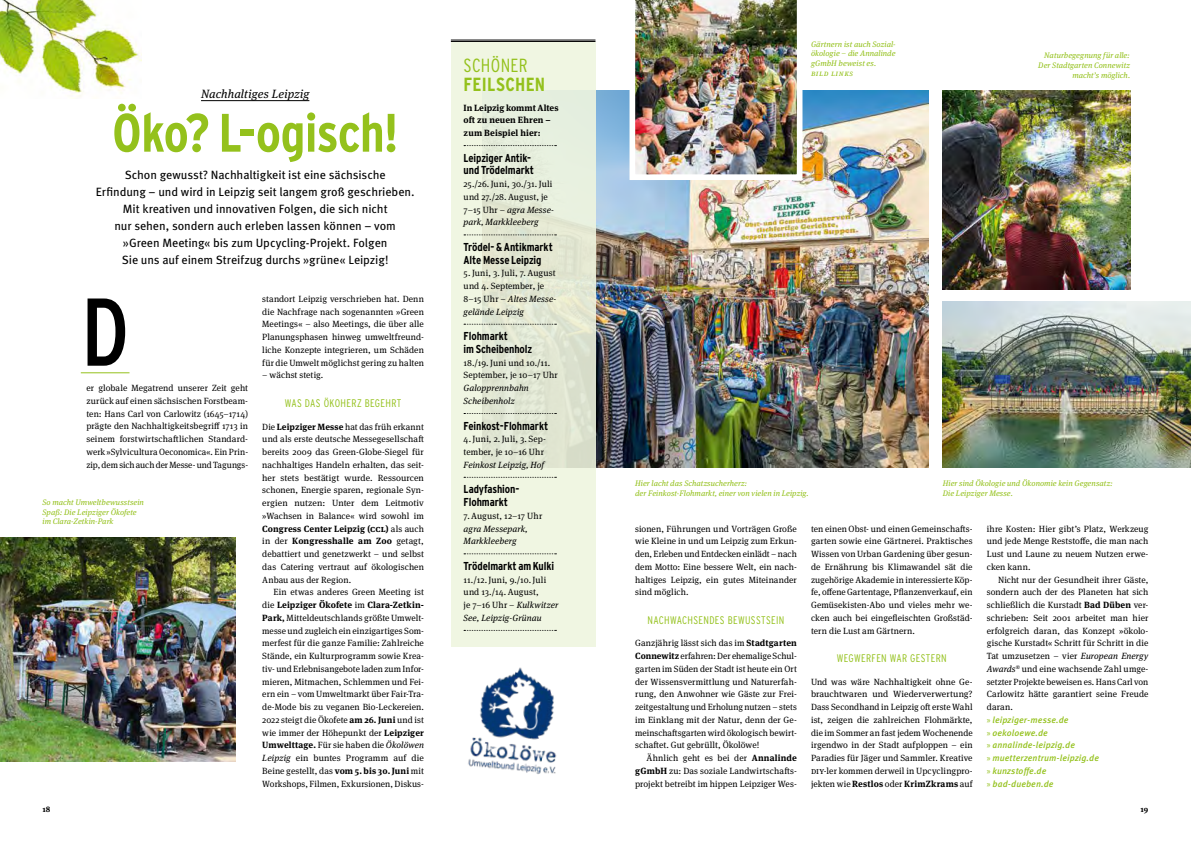
<style>
.page{position:relative;width:1191px;height:842px;background:#fff}
.page>*{position:absolute;margin:0;border:0;box-sizing:border-box;transform-origin:0 0}
.t1{font:96px "Interstate Condensed";color:#000}
.t2{font:700 54px "Interstate Condensed";letter-spacing:-.02em;color:#94c11c}
.t3{font:700 19px "Interstate Condensed";letter-spacing:.01em;color:#94c11c}
.t4{font:300 19px "Interstate Condensed";letter-spacing:.015em;color:#94c11c}
.t5{font:12px/17px "Meta Pro";letter-spacing:-.01em;color:#000;text-align:center}
.t6{font:italic 12px "Meta Serif Pro";letter-spacing:.01em;color:#000}
.t7{font:700 11.5px/12.8px "Interstate Condensed";letter-spacing:-.01em;color:#000}
.t8{font:300 11px "Interstate Condensed";letter-spacing:.03em;color:#94c11c}
.t9{font:9px/12.8px "Meta Serif Pro";letter-spacing:.005em;color:#000;text-align:justify}
.t10{font:italic 500 9px/12.8px "Meta Pro";letter-spacing:.01em;color:#94c11c}
.t11{font:italic 9px/12.8px "Meta Serif Pro";letter-spacing:.005em;color:#000}
.t12{font:700 9px/12.8px "Meta Serif Pro";letter-spacing:.005em;color:#000}
.t13{font:italic 8px/9.9px "Meta Serif Pro";letter-spacing:.005em;color:#94c11c}
.t14{font:700 8px "Meta Serif Pro";color:#000}
.s1{font-weight:700}
.s2{font-style:italic}
.s3{font-family:"Myriad Pro";font-weight:400;font-style:normal}
</style>
<div class="page">
<img style="left:943px;top:91px;width:187px;height:198px">
<img style="left:943px;top:302px;width:248px;height:166px">
<img style="left:0;top:537px;width:235px;height:224px">
<img style="left:595px;top:91px;width:333px;height:377px">
<img style="left:626px;top:0;width:179px;height:183px">
<img style="left:0;top:0;width:141px;height:97px">
<hr style="left:201px;top:100px;width:108px;height:1px;background:#000">
<hr style="left:81px;top:372px;width:48px;height:1px;background:#94c11c">
<svg style="left:451px;top:42px;width:144px;height:604px;background:#e9efdb"></svg>
<hr style="left:451px;top:40px;width:144px;height:1px;background:#000">
<hr style="left:451px;top:41px;width:144px;height:1px;background:#000">
<svg style="left:464px;top:145px;width:92px;height:1px"></svg>
<svg style="left:464px;top:234px;width:92px;height:1px"></svg>
<svg style="left:464px;top:324px;width:92px;height:1px"></svg>
<svg style="left:464px;top:413px;width:92px;height:1px"></svg>
<svg style="left:464px;top:477px;width:92px;height:1px"></svg>
<svg style="left:464px;top:553px;width:92px;height:1px"></svg>
<svg style="left:464px;top:630px;width:92px;height:1px"></svg>
<img style="left:468px;top:667px;width:89px;height:107px">
<h3 class="t6" style="left:201px;top:85px;width:110px">Nachhaltiges Leipzig</h3>
<h2 class="t2" style="left:112px;top:103px;width:287px">Öko? L-ogisch!</h2>
<p class="t5" style="left:96px;top:165px;width:320px">Schon gewusst? Nachhaltigkeit ist eine sächsische<br>Erfindung – und wird in Leipzig seit langem groß geschrieben.<br>Mit kreativen und innovativen Folgen, die sich nicht<br>nur sehen, sondern auch erleben lassen können – vom »Green Meeting« bis zum Upcycling-Projekt. Folgen<br>Sie uns auf einem Streifzug durchs »grüne« Leipzig!</p>
<h1 class="t1" style="left:81px;top:278px;width:50px">D</h1>
<p class="t9" style="left:262px;top:292px;width:163px">standort Leipzig verschrieben hat. Denn die Nachfrage nach sogenannten »Green Meetings« – also Meetings, die über alle Planungsphasen hinweg umweltfreund&shy;liche Konzepte integrieren, um Schäden für die Umwelt möglichst gering zu halten</p>
<p class="t9" style="left:262px;top:368px;width:63px">– wächst stetig.</p>
<p class="t8" style="left:285px;top:397px;width:118px">WAS DAS ÖKOHERZ BEGEHRT</p>
<p class="t9" style="left:262px;top:419px;width:163px">Die <span class="s1">Leipziger Messe</span> hat das früh erkannt und als erste deutsche Messegesellschaft bereits 2009 das Green-Globe-Siegel für nachhaltiges Handeln erhalten, das seit&shy;her stets bestätigt wurde. Ressourcen schonen, Energie sparen, regionale Syn&shy;ergien nutzen: Unter dem Leitmotiv »Wachsen in Balance« wird sowohl im <span class="s1">Congress Center Leipzig (CCL)</span> als auch in der <span class="s1">Kongresshalle am Zoo</span> getagt, debattiert und genetzwerkt – und selbst das Catering vertraut auf ökologischen Anbau aus der Region.</p>
<p class="t9" style="left:262px;top:585px;width:163px;text-indent:11px">Ein etwas anderes Green Meeting ist die <span class="s1">Leipziger Ökofete</span> im <span class="s1">Clara-Zetkin-Park,</span> Mitteldeutschlands größte Umwelt&shy;messe und zugleich ein einzigartiges Som&shy;merfest für die ganze Familie: Zahlreiche Stände, ein Kulturprogramm sowie Krea&shy;tiv- und Erlebnisangebote laden zum Infor&shy;mieren, Mitmachen, Schlemmen und Fei&shy;ern ein – vom Umweltmarkt über Fair-Tra&shy;de-Mode bis zu veganen Bio-Leckereien.<br>2022 steigt die Ökofete <span class="s1">am 26. Juni</span> und ist wie immer der Höhepunkt der <span class="s1">Leipziger Umwelttage.</span> Für sie haben die <span class="s2">Ökolöwen Leipzig</span> ein buntes Programm auf die Beine gestellt, das <span class="s1">vom 5. bis 30. Juni</span> mit Workshops, Filmen, Exkursionen, Diskus-</p>
<p class="t9" style="left:86px;top:381px;width:163px">er globale Megatrend unserer Zeit geht zurück auf einen sächsischen Forstbeam&shy;ten: Hans Carl von Carlowitz (1645–1714) prägte den Nachhaltigkeitsbegriff 1713 in seinem forstwirtschaftlichen Standard&shy;werk »Sylvicultura Oeconomica«. Ein Prin&shy;zip, dem sich auch der Messe- und Tagungs-</p>
<p class="t13" style="left:43px;top:496px;width:103px">So macht Umweltbewusstsein<br>Spaß: Die Leipziger Ökofete im Clara-Zetkin-Park</p>
<h3 class="t4" style="left:463px;top:55px;width:65px">SCHÖNER</h3>
<h3 class="t3" style="left:463px;top:74px;width:83px">FEILSCHEN</h3>
<p class="t12" style="left:463px;top:100px;width:96px">In Leipzig kommt Altes oft zu neuen Ehren – zum Beispiel hier:</p>
<p class="t7" style="left:463px;top:151px;width:72px">Leipziger Antik&shy;und Trödelmarkt</p>
<p class="t9" style="left:463px;top:177px;width:92px;text-align:left">25./26. Juni, 30./31. Juli und 27./28. August, je<br>7–15 Uhr – <span class="s2">agra Messe&shy;park, Markkleeberg</span></p>
<p class="t7" style="left:463px;top:240px;width:91px">Trödel- &amp; Antikmarkt<br>Alte Messe Leipzig</p>
<p class="t9" style="left:463px;top:266px;width:94px;text-align:left">5.Juni, 3.Juli, 7. August und 4. September, je<br>8–15 Uhr – <span class="s2">Altes Messe&shy;gelände Leipzig</span></p>
<p class="t7" style="left:463px;top:330px;width:70px">Flohmarkt<br>im Scheibenholz</p>
<p class="t9" style="left:463px;top:356px;width:96px">18./19. Juni und 10./11.<br>September, je 10–17 Uhr</p>
<p class="t11" style="left:463px;top:381px;width:67px">Galopprennbahn<br>Scheibenholz</p>
<p class="t7" style="left:463px;top:419px;width:86px">Feinkost-Flohmarkt</p>
<p class="t9" style="left:463px;top:432px;width:84px">4.Juni, 2.Juli, 3. Sep&shy;tember, je 10–16 Uhr</p>
<p class="t11" style="left:463px;top:458px;width:82px">Feinkost Leipzig, Hof</p>
<p class="t7" style="left:463px;top:483px;width:57px">Ladyfashion-<br>Flohmarkt</p>
<p class="t9" style="left:463px;top:509px;width:80px">7. August, 12–17 Uhr</p>
<p class="t11" style="left:463px;top:522px;width:65px">agra Messepark,<br>Markkleeberg</p>
<p class="t7" style="left:463px;top:559px;width:92px">Trödelmarkt am Kulki</p>
<p class="t9" style="left:463px;top:573px;width:96px;text-align:left">11./12. Juni, 9./10. Juli und 13./14. August,<br>je 7–16 Uhr – <span class="s2">Kulkwitzer<br>See, Leipzig-Grünau</span></p>
<p class="t13" style="left:811px;top:38px;width:86px">Gärtnern ist auch Sozial&shy;ökologie – die Annalinde gGmbH beweist es.<br>Bild links</p>
<p class="t13" style="left:1038px;top:50px;width:93px;text-align:right">Naturbegegnung für alle:<br>Der Stadtgarten Connewitz macht’s möglich.</p>
<p class="t13" style="left:635px;top:478px;width:175px">Hier lacht das Schatzsucherherz:<br>der Feinkost-Flohmarkt, einer von vielen in Leipzig.</p>
<p class="t13" style="left:943px;top:478px;width:171px">Hier sind Ökologie und Ökonomie kein Gegensatz:<br>Die Leipziger Messe.</p>
<p class="t9" style="left:635px;top:522px;width:163px">sionen, Führungen und Vorträgen Große wie Kleine in und um Leipzig zum Erkun&shy;den, Erleben und Entdecken einlädt – nach dem Motto: Eine bessere Welt, ein nach&shy;haltiges Leipzig, ein gutes Miteinander sind möglich.</p>
<p class="t8" style="left:647px;top:614px;width:138px">NACHWACHSENDES BEWUSSTSEIN</p>
<p class="t9" style="left:635px;top:636px;width:163px">Ganzjährig lässt sich das im <span class="s1">Stadtgarten Connewitz</span> erfahren: Der ehemalige Schul&shy;garten im Süden der Stadt ist heute ein Ort der Wissensvermittlung und Naturerfah&shy;rung, den Anwohner wie Gäste zur Frei&shy;zeitgestaltung und Erholung nutzen – stets im Einklang mit der Natur, denn der Ge&shy;meinschaftsgarten wird ökologisch bewirt&shy;schaftet. Gut gebrüllt, Ökolöwe!</p>
<p class="t9" style="left:635px;top:751px;width:163px;text-indent:11px">Ähnlich geht es bei der <span class="s1">Annalinde gGmbH</span> zu: Das soziale Landwirtschafts&shy;projekt betreibt im hippen Leipziger Wes-</p>
<p class="t9" style="left:811px;top:522px;width:163px">ten einen Obst- und einen Gemeinschafts&shy;garten sowie eine Gärtnerei. Praktisches Wissen von Urban Gardening über gesun&shy;de Ernährung bis Klimawandel sät die zugehörige Akademie in interessierte Köp&shy;fe, offene Gartentage, Pflanzenverkauf, ein Gemüsekisten-Abo und vieles mehr we&shy;cken auch bei eingefleischten Großstäd&shy;tern die Lust am Gärtnern.</p>
<p class="t8" style="left:837px;top:652px;width:111px">WEGWERFEN WAR GESTERN</p>
<p class="t9" style="left:811px;top:675px;width:164px">Und was wäre Nachhaltigkeit ohne Ge&shy;brauchtwaren und Wiederverwertung?<br>Dass Secondhand in Leipzig oft erste Wahl ist, zeigen die zahlreichen Flohmärkte, die im Sommer an fast jedem Wochenende irgendwo in der Stadt aufploppen – ein Paradies für Jäger und Sammler. Kreative DIY-ler kommen derweil in Upcyclingpro&shy;jekten wie <span class="s1">Restlos</span> oder <span class="s1">KrimZkrams</span> auf</p>
<p class="t9" style="left:986px;top:522px;width:163px">ihre Kosten: Hier gibt’s Platz, Werkzeug und jede Menge Reststoffe, die man nach Lust und Laune zu neuem Nutzen erwe&shy;cken kann.</p>
<p class="t9" style="left:986px;top:573px;width:163px;text-indent:11px">Nicht nur der Gesundheit ihrer Gäste, sondern auch der des Planeten hat sich schließlich die Kurstadt <span class="s1">Bad Düben</span> ver&shy;schrieben: Seit 2001 arbeitet man hier erfolgreich daran, das Konzept »ökolo&shy;gische Kurstadt« Schritt für Schritt in die Tat umzusetzen – vier <span class="s2">European Energy Awards</span><sup>®</sup> und eine wachsende Zahl umge&shy;setzter Projekte beweisen es. Hans Carl von Carlowitz hätte garantiert seine Freude daran.</p>
<p class="t10" style="left:986px;top:713px;width:114px"><span class="s3">»</span> leipziger-messe.de<br><span class="s3">»</span> oekoloewe.de<br><span class="s3">»</span> annalinde-leipzig.de<br><span class="s3">»</span> muetterzentrum-leipzig.de <span class="s3">»</span> kunzstoffe.de<br><span class="s3">»</span> bad-dueben.de</p>
<p class="t14" style="left:43px;top:803px;width:10px">18</p>
<p class="t14" style="left:1140px;top:803px;width:9px">19</p>
</div>
